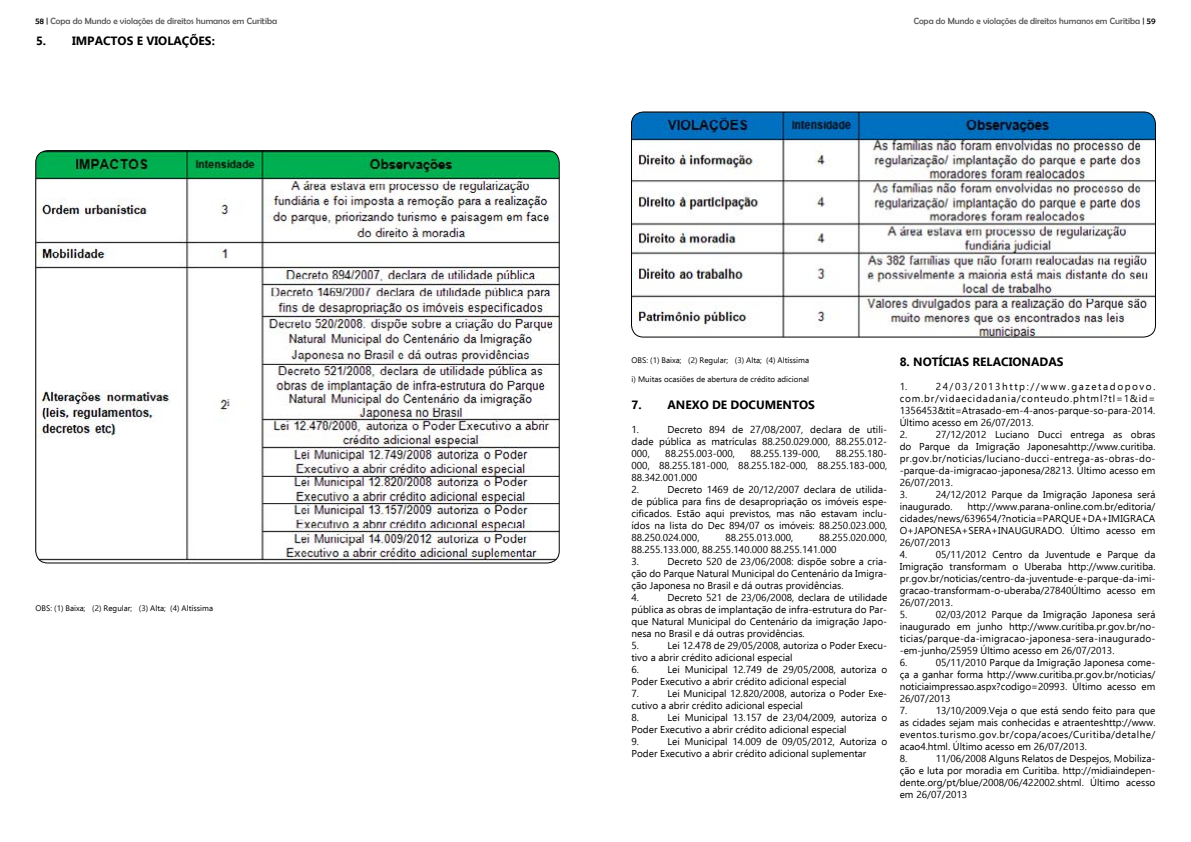
<style>
.page{position:relative;width:1191px;height:842px;background:#fff}
.page>*{position:absolute;margin:0;border:0;box-sizing:border-box;transform-origin:0 0}
.t1{font:700 12px "Ebrima";color:#000}
.t2{font:10px/12px "Ebrima";color:#000}
.t3{font:10px/12px "Ebrima";letter-spacing:.08em;color:#000}
.t4{font:9px "Berlin Sans FB";color:#545456}
.t5{font:8px "Ebrima";color:#000}
.s1{color:#000}
</style>
<div class="page">
<img style="left:36px;top:151px;width:523px;height:412px">
<img style="left:631px;top:112px;width:524px;height:225px">
<div style="left:631px;top:112px;width:524px;height:225px;border:1px solid #000;border-radius:12px"></div>
<p class="t4" style="left:36px;top:16px;width:243px"><span class="s1">58 |</span> Copa do Mundo e violações de direitos humanos em Curitiba</p>
<p class="t4" style="left:913px;top:16px;width:243px">Copa do Mundo e violações de direitos humanos em Curitiba <span class="s1">| 59</span></p>
<p class="t1" style="left:36px;top:32px;width:180px">5. IMPACTOS E VIOLAÇÕES:</p>
<p class="t5" style="left:36px;top:603px;width:179px">OBS: (1) Baixa; (2) Regular; (3) Alta; (4) Altíssima</p>
<p class="t5" style="left:631px;top:354px;width:179px">OBS: (1) Baixa; (2) Regular; (3) Alta; (4) Altíssima</p>
<p class="t5" style="left:631px;top:373px;width:179px">i) Muitas ocasiões de abertura de crédito adicional</p>
<p class="t1" style="left:631px;top:395px;width:185px">7. ANEXO DE DOCUMENTOS</p>
<p class="t2" style="left:631px;top:423px;width:9px">1.</p>
<p class="t2" style="left:631px;top:423px;width:257px;text-align:justify;text-indent:36px">Decreto 894 de 27/08/2007, declara de utili&shy;dade pública as matrículas 88.250.029.000, 88.255.012- 000,</p>
<p class="t2" style="left:631px;top:447px;width:257px;text-indent:204px">88.255.180-<br>000, 88.255.181-000, 88.255.182-000, 88.255.183-000,<br>88.342.001.000<br>2.</p>
<p class="t2" style="left:665px;top:447px;width:71px">88.255.003-000,</p>
<p class="t2" style="left:750px;top:447px;width:71px">88.255.139-000,</p>
<p class="t2" style="left:631px;top:483px;width:257px;text-align:justify;text-indent:36px">Decreto 1469 de 20/12/2007 declara de utilida&shy;de pública para fins de desapropriação os imóveis espe&shy;cificados. Estão aqui previstos, mas não estavam inclu&shy;ídos na lista do Dec 894/07 os imóveis: 88.250.023.000, 88.250.024.000,</p>
<p class="t2" style="left:725px;top:531px;width:69px">88.255.013.000,</p>
<p class="t2" style="left:631px;top:531px;width:257px;text-indent:188px">88.255.020.000,<br>88.255.133.000, 88.255.140.000 88.255.141.000<br>3.</p>
<p class="t2" style="left:631px;top:555px;width:257px;text-indent:36px">Decreto 520 de 23/06/2008: dispõe sobre a cria&shy;ção do Parque Natural Municipal do Centenário da Imigra&shy;ção Japonesa no Brasil e dá outras providências.<br>4.</p>
<p class="t2" style="left:631px;top:591px;width:257px;text-indent:36px">Decreto 521 de 23/06/2008, declara de utilidade pública as obras de implantação de infra-estrutura do Par&shy;que Natural Municipal do Centenário da imigração Japo&shy;nesa no Brasil e dá outras providências.<br>5.</p>
<p class="t2" style="left:631px;top:639px;width:257px;text-indent:36px">Lei 12.478 de 29/05/2008, autoriza o Poder Execu&shy;tivo a abrir crédito adicional especial<br>6.</p>
<p class="t2" style="left:631px;top:663px;width:257px;text-indent:36px">Lei Municipal 12.749 de 29/05/2008, autoriza o<br>Poder Executivo a abrir crédito adicional especial<br>7.</p>
<p class="t2" style="left:631px;top:687px;width:257px;text-indent:36px">Lei Municipal 12.820/2008, autoriza o Poder Exe&shy;cutivo a abrir crédito adicional especial<br>8.</p>
<p class="t2" style="left:631px;top:711px;width:257px;text-indent:36px">Lei Municipal 13.157 de 23/04/2009, autoriza o<br>Poder Executivo a abrir crédito adicional especial<br>9.</p>
<p class="t2" style="left:631px;top:735px;width:257px;text-indent:36px">Lei Municipal 14.009 de 09/05/2012, Autoriza o<br>Poder Executivo a abrir crédito adicional suplementar</p>
<p class="t1" style="left:899px;top:352px;width:165px">8. NOTÍCIAS RELACIONADAS</p>
<p class="t2" style="left:899px;top:380px;width:9px">1.</p>
<p class="t3" style="left:899px;top:380px;width:257px;text-indent:36px">24/03/2013http://www.gazetadopovo. com.br/vidaecidadania/conteudo.phtml?tl=1&amp;id= 1356453&amp;tit=Atrasado-em-4-anos-parque-so-para-2014.<br>Último acesso em 26/07/2013.<br>2.</p>
<p class="t2" style="left:899px;top:428px;width:257px;text-indent:36px">27/12/2012 Luciano Ducci entrega as obras do Parque da Imigração Japonesahttp://www.curitiba. pr.gov.br/noticias/luciano-ducci-entrega-as-obras-do--parque-da-imigracao-japonesa/28213. Último acesso em 26/07/2013.<br>3.</p>
<p class="t2" style="left:899px;top:488px;width:257px;text-indent:36px">24/12/2012 Parque da Imigração Japonesa será inaugurado.</p>
<p class="t2" style="left:899px;top:500px;width:257px;text-indent:68px">http://www.parana-online.com.br/editoria/ cidades/news/639654/?noticia=PARQUE+DA+IMIGRACA O+JAPONESA+SERA+INAUGURADO. Último acesso em 26/07/2013<br>4.</p>
<p class="t2" style="left:899px;top:548px;width:257px;text-indent:36px">05/11/2012 Centro da Juventude e Parque da Imigração transformam o Uberaba http://www.curitiba. pr.gov.br/noticias/centro-da-juventude-e-parque-da-imi&shy;gracao-transformam-o-uberaba/27840Último acesso em 26/07/2013.<br>5.</p>
<p class="t2" style="left:899px;top:608px;width:257px;text-indent:36px">02/03/2012 Parque da Imigração Japonesa será inaugurado em junho http://www.curitiba.pr.gov.br/no&shy;ticias/parque-da-imigracao-japonesa-sera-inaugurado--em-junho/25959 Último acesso em 26/07/2013.<br>6.</p>
<p class="t2" style="left:899px;top:656px;width:257px;text-indent:36px">05/11/2010 Parque da Imigração Japonesa come&shy;ça a ganhar forma http://www.curitiba.pr.gov.br/noticias/ noticiaimpressao.aspx?codigo=20993. Último acesso em 26/07/2013<br>7.</p>
<p class="t2" style="left:899px;top:704px;width:257px;text-indent:36px">13/10/2009.Veja o que está sendo feito para que as cidades sejam mais conhecidas e atraenteshttp://www. eventos.turismo.gov.br/copa/acoes/Curitiba/detalhe/ acao4.html. Último acesso em 26/07/2013.<br>8.</p>
<p class="t2" style="left:899px;top:752px;width:257px;text-align:justify;text-indent:36px">11/06/2008 Alguns Relatos de Despejos, Mobiliza&shy;ção e luta por moradia em Curitiba. http://midiaindepen&shy;dente.org/pt/blue/2008/06/422002.shtml. Último acesso em 26/07/2013</p>
</div>
